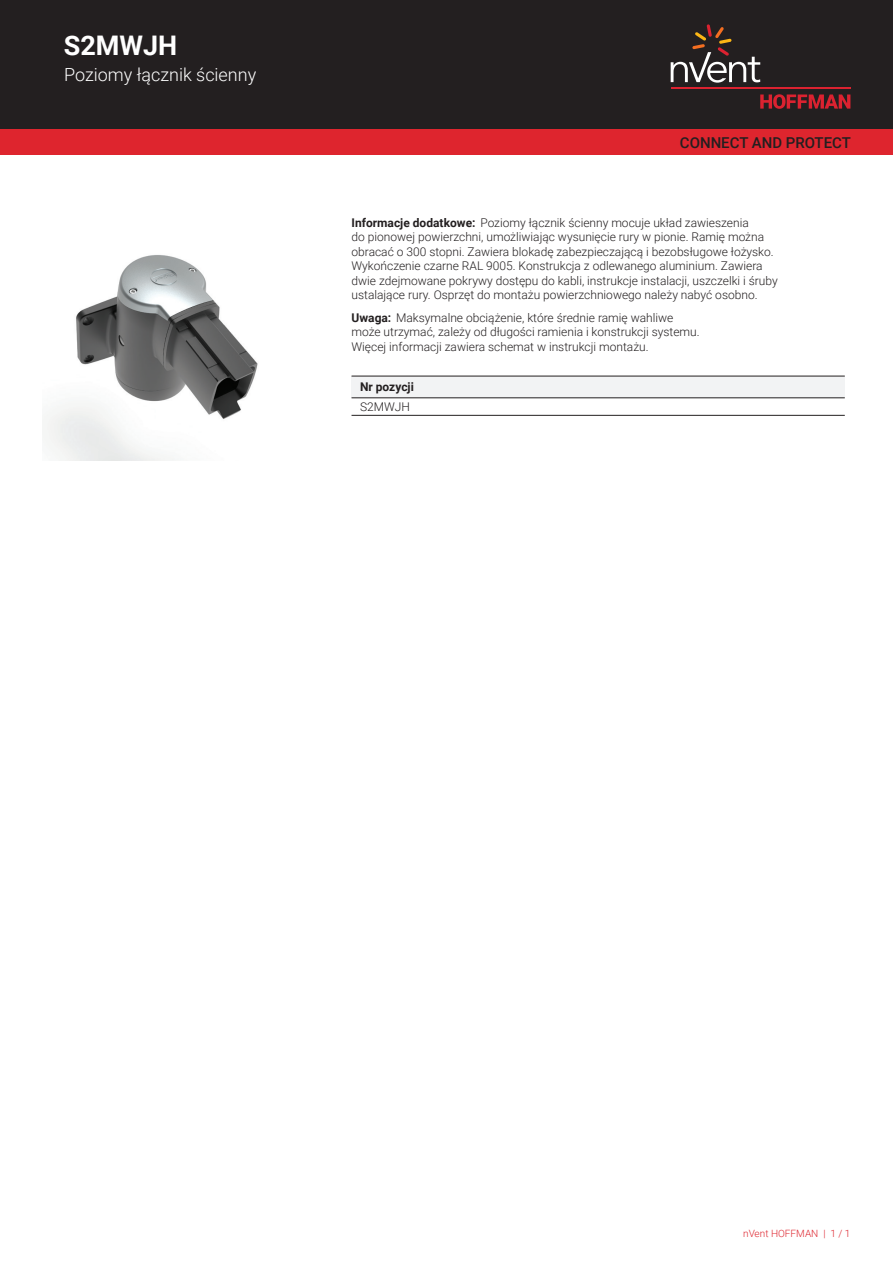
<style>
.page{position:relative;width:893px;height:1263px;background:#fff}
.page>*{position:absolute;margin:0;border:0;box-sizing:border-box;transform-origin:0 0}
.t1{font:700 27px "Roboto";color:#fff}
.t2{font:300 18px "Roboto";color:#fff}
.t3{font:500 15px "Roboto";color:#231f20}
.t4{font:300 12px/14.4px "Roboto";color:#231f20}
.t5{font:700 12px "Roboto";color:#231f20}
.t6{font:300 10.05px "Roboto";color:#de252e}
.s1{font-weight:700}
</style>
<div class="page">
<div style="left:0;top:0;width:893px;height:129px;background:#231f20"></div>
<svg style="left:760px;top:94px;width:90px;height:15px"></svg>
<hr style="left:671px;top:88px;width:179px;height:1px;background:#db2230">
<svg style="left:671px;top:24px;width:89px;height:59px"></svg>
<div style="left:0;top:129px;width:893px;height:26px;background:#de252e"></div>
<div style="left:351px;top:376px;width:494px;height:22px;background:#f2f3f4"></div>
<hr style="left:351px;top:376px;width:494px;height:1px;background:#231f20">
<hr style="left:351px;top:415px;width:494px;height:1px;background:#231f20">
<hr style="left:351px;top:398px;width:494px;height:1px;background:#231f20">
<img style="left:47px;top:255px;width:211px;height:205px">
<h1 class="t1" style="left:64px;top:27px;width:115px">S2MWJH</h1>
<h2 class="t2" style="left:64px;top:62px;width:194px">Poziomy łącznik ścienny</h2>
<p class="t3" style="left:680px;top:132px;width:173px">CONNECT AND PROTECT</p>
<p class="t4" style="left:351px;top:215px;width:428px"><span class="s1">Informacje dodatkowe:</span> Poziomy łącznik ścienny mocuje układ zawieszenia<br>do pionowej powierzchni, umożliwiając wysunięcie rury w pionie. Ramię można obracać o 300 stopni. Zawiera blokadę zabezpieczającą i bezobsługowe łożysko.<br>Wykończenie czarne RAL 9005. Konstrukcja z odlewanego aluminium. Zawiera dwie zdejmowane pokrywy dostępu do kabli, instrukcje instalacji, uszczelki i śruby ustalające rury. Osprzęt do montażu powierzchniowego należy nabyć osobno.</p>
<p class="t4" style="left:351px;top:310px;width:350px"><span class="s1">Uwaga:</span> Maksymalne obciążenie, które średnie ramię wahliwe może utrzymać, zależy od długości ramienia i konstrukcji systemu.<br>Więcej informacji zawiera schemat w instrukcji montażu.</p>
<p class="t5" style="left:360px;top:379px;width:55px">Nr pozycji</p>
<p class="t4" style="left:360px;top:399px;width:51px">S2MWJH</p>
<p class="t6" style="left:743px;top:1226px;width:109px">nVent HOFFMAN | 1 / 1</p>
</div>
